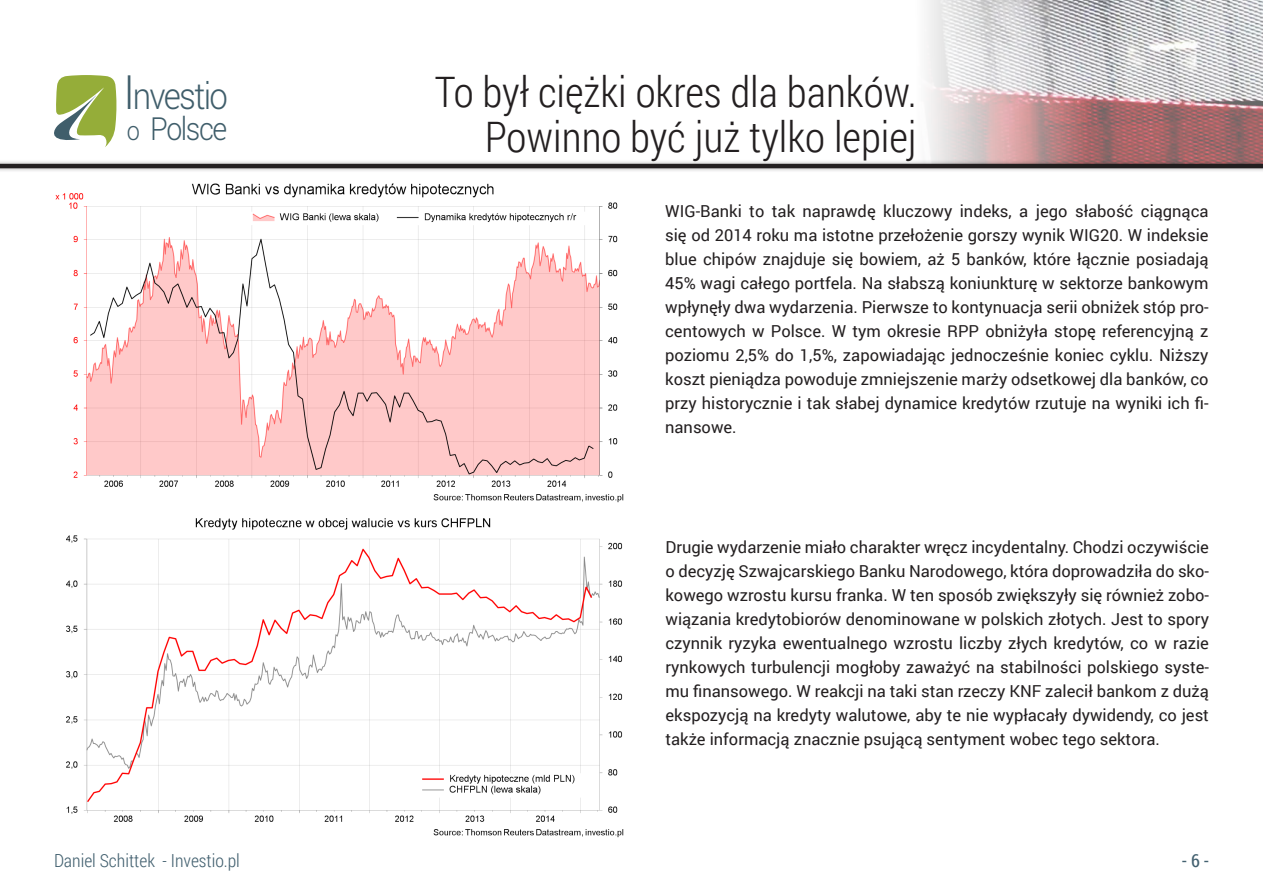
<style>
.page{position:relative;width:1263px;height:893px;background:#fff}
.page>*{position:absolute;margin:0;border:0;box-sizing:border-box;transform-origin:0 0}
.naglowek{font:300 42px/45px "Roboto Condensed";color:#231f20;text-align:right}
.t1{font:300 36.75px "Roboto";letter-spacing:-.05em;color:#405e6b;scale:.9 1}
.t2{font:300 31.8px "Roboto";letter-spacing:-.05em;color:#405e6b;scale:.9 1}
.t3{font:300 18px "Roboto Condensed";color:#42606f}
.t4{font:18px "Roboto Condensed";color:#42606f}
.ramka_tekstowa_obok{font:16.5px/24px "Roboto";color:#231f20;text-align:justify}
.s1{font-size:47.4px}
.s2{font-size:26.25px}
</style>
<div class="page">
<svg style="left:54px;top:75px;width:63px;height:72px"></svg>
<img style="left:927px;top:0;width:336px;height:159px">
<div style="left:0;top:159px;width:1263px;height:14px;background:#231f20;opacity:.4"></div>
<hr style="left:0;top:164px;width:1263px;height:4px;background:#231f20">
<img style="left:55px;top:183px;width:569px;height:320px">
<img style="left:66px;top:518px;width:558px;height:320px">
<h2 class="t1" style="left:123px;top:70px;width:118px"><span class="s1">I</span>nvestio</h2>
<h3 class="t2" style="left:127px;top:107px;width:113px"><span class="s2">o</span> Polsce</h3>
<p class="naglowek" style="left:435px;top:68px;width:483px">To był ciężki okres dla banków.<br>Powinno być już tylko lepiej</p>
<p class="ramka_tekstowa_obok" style="left:665px;top:199px;width:545px">WIG-Banki to tak naprawdę kluczowy indeks, a jego słabość ciągnąca się od 2014 roku ma istotne przełożenie gorszy wynik WIG20. W indeksie blue chipów znajduje się bowiem, aż 5 banków, które łącznie posiadają 45% wagi całego portfela. Na słabszą koniunkturę w sektorze bankowym wpłynęły dwa wydarzenia. Pierwsze to kontynuacja serii obniżek stóp pro&shy;centowych w Polsce. W tym okresie RPP obniżyła stopę referencyjną z poziomu 2,5% do 1,5%, zapowiadając jednocześnie koniec cyklu. Niższy koszt pieniądza powoduje zmniejszenie marży odsetkowej dla banków, co przy historycznie i tak słabej dynamice kredytów rzutuje na wyniki ich fi&shy;nansowe.</p>
<p class="ramka_tekstowa_obok" style="left:665px;top:534px;width:545px">Drugie wydarzenie miało charakter wręcz incydentalny. Chodzi oczywiście o decyzję Szwajcarskiego Banku Narodowego, która doprowadziła do sko&shy;kowego wzrostu kursu franka. W ten sposób zwiększyły się również zobo&shy;wiązania kredytobiorów denominowane w polskich złotych. Jest to spory czynnik ryzyka ewentualnego wzrostu liczby złych kredytów, co w razie rynkowych turbulencji mogłoby zaważyć na stabilności polskiego syste&shy;mu finansowego. W reakcji na taki stan rzeczy KNF zalecił bankom z dużą ekspozycją na kredyty walutowe, aby te nie wypłacały dywidendy, co jest także informacją znacznie psującą sentyment wobec tego sektora.</p>
<p class="t3" style="left:54px;top:848px;width:187px">Daniel Schittek - Investio.pl</p>
<p class="t4" style="left:1182px;top:848px;width:29px">- 6 -</p>
</div>
